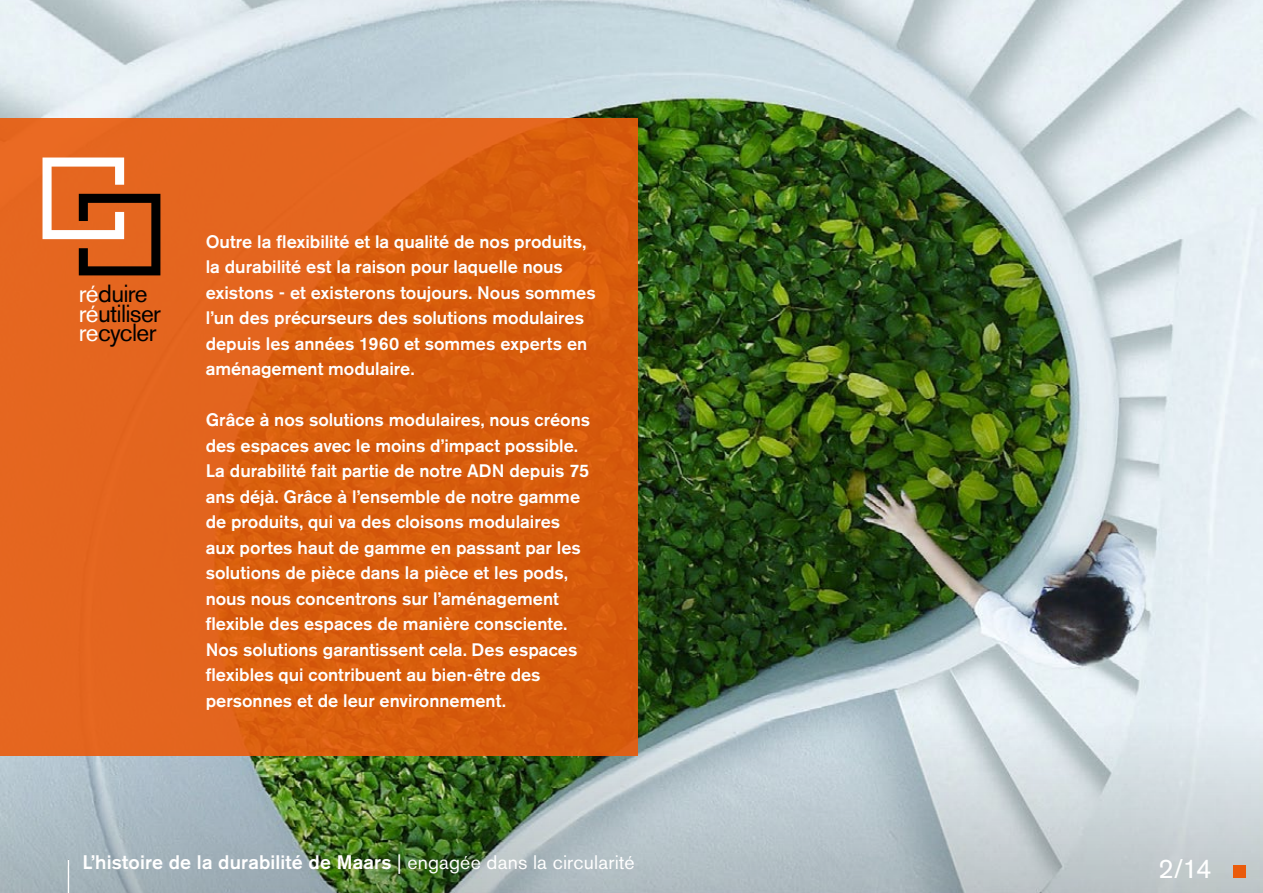
<style>
.page{position:relative;width:1263px;height:893px;background:#fff}
.page>*{position:absolute;margin:0;border:0;box-sizing:border-box;transform-origin:0 0}
.t1{font:27px "Akzidenz Grotesk BE";color:#fff}
.t2{font:24.6px/19.5px "Akzidenz Grotesk BE";letter-spacing:-.025em;color:#000}
.t3{font:500 19.5px "Akzidenz Grotesk BE";letter-spacing:.01em;color:#fff}
.t4{font:500 18px/25.5px "Akzidenz Grotesk BE";color:#fff}
.s1{color:#fff}
.s2{font-weight:400}
</style>
<div class="page">
<img style="left:0;top:0;width:1263px;height:716px">
<svg style="left:0;top:716px;width:1263px;height:177px;background:#a5b6b0"></svg>
<div style="left:0;top:119px;width:638px;height:637px;background:linear-gradient(to right,#e66822,#d45907)"></div>
<div style="left:1233px;top:865px;width:13px;height:13px;background:#ea5b0b"></div>
<hr style="left:68px;top:860px;width:1px;height:33px;background:#fff">
<svg style="left:43px;top:158px;width:117px;height:117px"></svg>
<h2 class="t2" style="left:79px;top:284px;width:83px"><span class="s1">ré</span>duire <span class="s1">ré</span>utiliser <span class="s1">re</span>cycler</h2>
<p class="t4" style="left:206px;top:228px;width:392px">Outre la flexibilité et la qualité de nos produits, la durabilité est la raison pour laquelle nous existons - et existerons toujours. Nous sommes l’un des précurseurs des solutions modulaires depuis les années 1960 et sommes experts en aménagement modulaire.</p>
<p class="t4" style="left:206px;top:407px;width:386px">Grâce à nos solutions modulaires, nous créons des espaces avec le moins d’impact possible.<br>La durabilité fait partie de notre ADN depuis 75 ans déjà. Grâce à l’ensemble de notre gamme de produits, qui va des cloisons modulaires aux portes haut de gamme en passant par les solutions de pièce dans la pièce et les pods, nous nous concentrons sur l’aménagement flexible des espaces de manière consciente.<br>Nos solutions garantissent cela. Des espaces flexibles qui contribuent au bien-être des personnes et de leur environnement.</p>
<p class="t3" style="left:83px;top:850px;width:553px">L’histoire de la durabilité de Maars <span class="s2">| engagée dans la circularité</span></p>
<h1 class="t1" style="left:1158px;top:852px;width:55px">2/14</h1>
</div>
